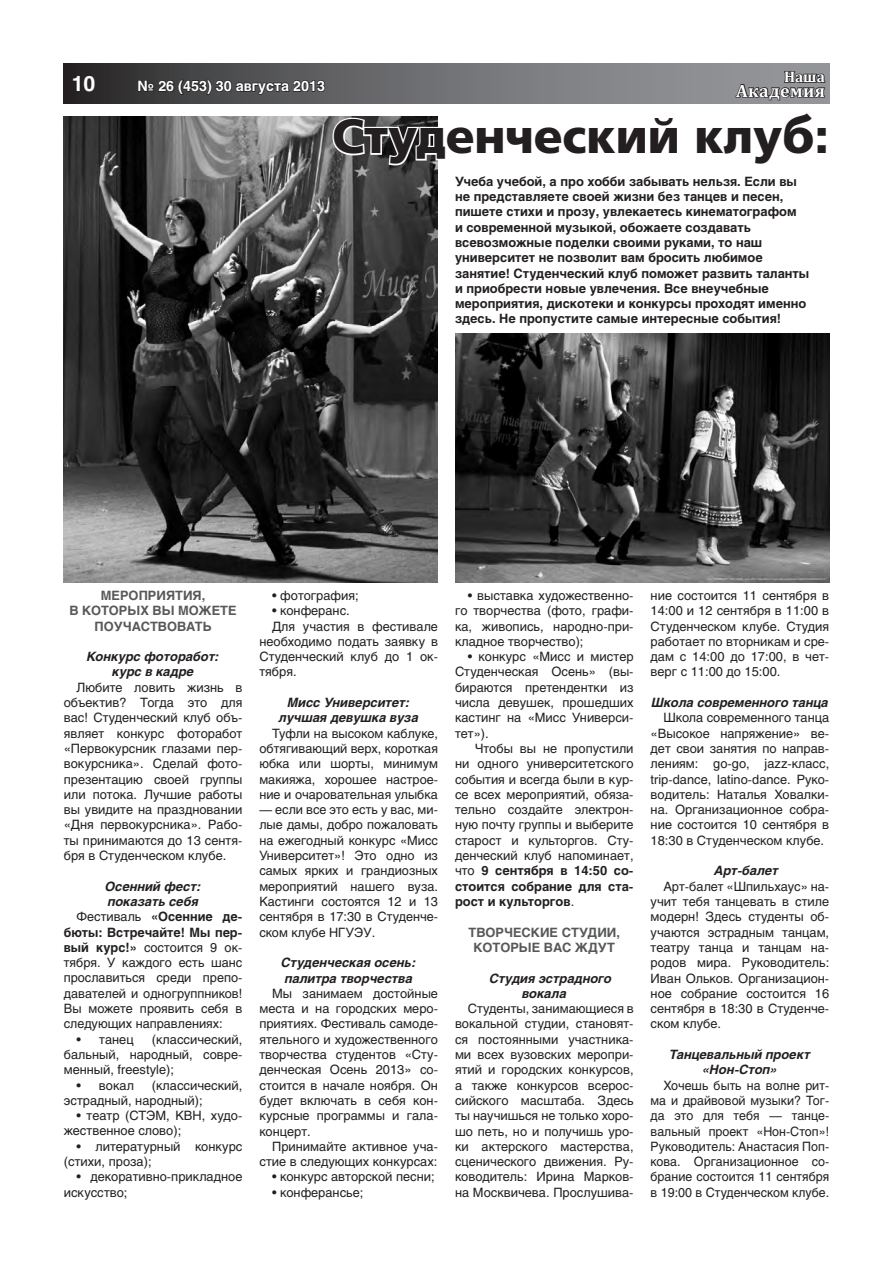
<style>
.page{position:relative;width:893px;height:1263px;background:#fff}
.page>*{position:absolute;margin:0;border:0;box-sizing:border-box;transform-origin:0 0}
.t1{font:700 48px "AG Foreigner";color:#231f20}
.t2{font:700 21px "Helios";color:#fff}
.t3{font:700 17.85px "Cambria";letter-spacing:.02em;color:#fff}
.t4{font:700 15.3px "Cambria";color:#fff}
.t5{font:700 14.25px "Helios";color:#fff}
.t6{font:12.75px/15.3px "Helios";color:#231f20;text-align:justify}
.t7{font:700 12.75px/15.3px "Helios";color:#231f20}
.t8{font:italic 700 12.75px/15.3px "Helios";color:#231f20;text-align:center}
.t9{font:700 12.75px "Helios";color:#57585a}
.s1{font-weight:400}
.s2{font-weight:700}
</style>
<div class="page">
<svg style="left:64px;top:64px;width:765px;height:39px;background:#6b6b6e"></svg>
<svg style="left:734px;top:70px;width:92px;height:31px;background:#6b6b6d"></svg>
<svg style="left:137px;top:78px;width:189px;height:22px;background:#3f3e3f"></svg>
<img style="left:64px;top:116px;width:374px;height:466px">
<img style="left:455px;top:333px;width:374px;height:249px">
<svg style="left:331px;top:116px;width:107px;height:51px"></svg>
<h2 class="t2" style="left:72px;top:71px;width:25px">10</h2>
<p class="t5" style="left:138px;top:78px;width:189px">№ 26 (453) 30 августа 2013</p>
<p class="t4" style="left:784px;top:66px;width:42px">Наша</p>
<h3 class="t3" style="left:736px;top:78px;width:90px">Академия</h3>
<h1 class="t1" style="left:332px;top:110px;width:499px">Студенческий клуб:</h1>
<p class="t7" style="left:455px;top:174px;width:356px">Учеба учебой, а про хобби забывать нельзя. Если вы не представляете своей жизни без танцев и песен, пишете стихи и прозу, увлекаетесь кинематографом<br>и современной музыкой, обожаете создавать всевозможные поделки своими руками, то наш университет не позволит вам бросить любимое занятие! Студенческий клуб поможет развить таланты и приобрести новые увлечения. Все внеучебные мероприятия, дискотеки и конкурсы проходят именно здесь. Не пропустите самые интересные события!</p>
<p class="t9" style="left:101px;top:588px;width:21px">Меропри</p>
<p class="t9" style="left:166px;top:588px;width:41px">ятия,</p>
<p class="t9" style="left:69px;top:603px;width:23px">в котор</p>
<p class="t9" style="left:128px;top:603px;width:94px">ых вы можете</p>
<p class="t9" style="left:94px;top:618px;width:5px">поучаствоват</p>
<p class="t9" style="left:203px;top:618px;width:10px">ь</p>
<p class="t8" style="left:87px;top:649px;width:134px">Конкурс фоторабот: курс в кадре</p>
<p class="t6" style="left:64px;top:679px;width:180px;text-indent:13px">Любите ловить жизнь в объектив? Тогда это для вас! Студенческий клуб объ&shy;являет конкурс фоторабот «Первокурсник глазами пер&shy;вокурсника». Сделай фото&shy;презентацию своей группы или потока. Лучшие работы вы увидите на праздновании «Дня первокурсника». Рабо&shy;ты принимаются до 13 сентя&shy;бря в Студенческом клубе.</p>
<p class="t8" style="left:105px;top:878px;width:97px">Осенний фест:</p>
<p class="t8" style="left:108px;top:894px;width:92px">показать себя</p>
<p class="t7" style="left:77px;top:909px;width:167px"><span class="s1">Фестиваль</span> «Осенние де-</p>
<p class="t7" style="left:64px;top:924px;width:180px">бюты: Встречайте! Мы пер-</p>
<p class="t6" style="left:64px;top:939px;width:180px"><span class="s2">вый курс!»</span> состоится 9 ок-</p>
<p class="t6" style="left:64px;top:955px;width:180px">тября. У каждого есть шанс</p>
<p class="t6" style="left:64px;top:970px;width:180px">прославиться среди препо-</p>
<p class="t6" style="left:64px;top:985px;width:180px">давателей и одногруппников!</p>
<p class="t6" style="left:64px;top:1001px;width:180px">Вы можете проявить себя в</p>
<p class="t6" style="left:64px;top:1016px;width:160px">следующих направлениях:</p>
<p class="t6" style="left:77px;top:1031px;width:59px">• танец</p>
<p class="t6" style="left:64px;top:1031px;width:180px;text-indent:88px">(классический, бальный, народный, совре&shy;менный, freestyle);</p>
<p class="t6" style="left:77px;top:1077px;width:59px">• вокал</p>
<p class="t6" style="left:64px;top:1077px;width:180px;text-indent:88px">(классический, эстрадный, народный);</p>
<p class="t6" style="left:64px;top:1108px;width:180px;text-indent:13px">• театр (СТЭМ, КВН, худо&shy;жественное слово);</p>
<p class="t6" style="left:64px;top:1138px;width:180px;text-indent:13px">• литературный конкурс (стихи, проза);</p>
<p class="t6" style="left:64px;top:1169px;width:180px;text-indent:13px">• декоративно-прикладное искусство;</p>
<p class="t6" style="left:272px;top:588px;width:88px">• фотография;</p>
<p class="t6" style="left:272px;top:603px;width:79px">• конферанс.</p>
<p class="t6" style="left:272px;top:618px;width:167px">Для участия в фестивале</p>
<p class="t6" style="left:259px;top:633px;width:180px">необходимо подать заявку в</p>
<p class="t6" style="left:259px;top:649px;width:180px">Студенческий клуб до 1 ок-</p>
<p class="t6" style="left:259px;top:664px;width:39px">тября.</p>
<p class="t8" style="left:279px;top:695px;width:141px">Мисс Университет: лучшая девушка вуза</p>
<p class="t6" style="left:259px;top:725px;width:180px;text-indent:13px">Туфли на высоком каблуке, обтягивающий верх, короткая юбка или шорты, минимум макияжа, хорошее настрое&shy;ние и очаровательная улыбка</p>
<p class="t6" style="left:259px;top:802px;width:180px">— если все это есть у вас, ми&shy;лые дамы, добро пожаловать на ежегодный конкурс «Мисс Университет»! Это одно из самых ярких и грандиозных мероприятий нашего вуза.<br>Кастинги состоятся 12 и 13 сентября в 17:30 в Студенче&shy;ском клубе НГУЭУ.</p>
<p class="t8" style="left:281px;top:955px;width:136px;text-align:left">Студенческая осень: палитра творчества</p>
<p class="t6" style="left:259px;top:985px;width:180px;text-indent:13px">Мы занимаем достойные места и на городских меро&shy;приятиях. Фестиваль самоде&shy;ятельного и художественного творчества студентов «Сту&shy;денческая Осень 2013» со&shy;стоится в начале ноября. Он будет включать в себя кон&shy;курсные программы и гала&shy;концерт.</p>
<p class="t6" style="left:259px;top:1138px;width:180px;text-align:right">Принимайте активное уча&shy;стие в следующих конкурсах:</p>
<p class="t6" style="left:272px;top:1169px;width:164px">• конкурс авторской песни;</p>
<p class="t6" style="left:272px;top:1184px;width:93px">• конферансье;</p>
<p class="t6" style="left:455px;top:588px;width:180px;text-indent:13px">• выставка художественно&shy;го творчества (фото, графи&shy;ка, живопись, народно-при&shy;кладное творчество);</p>
<p class="t6" style="left:455px;top:649px;width:180px;text-indent:13px">• конкурс «Мисс и мистер Студенческая Осень» (вы&shy;бираются претендентки из числа девушек, прошедших кастинг на «Мисс Универси&shy;тет»).</p>
<p class="t6" style="left:455px;top:741px;width:180px;text-indent:20px">Чтобы вы не пропустили ни одного университетского события и всегда были в кур&shy;се всех мероприятий, обяза&shy;тельно создайте электрон&shy;ную почту группы и выберите старост и культоргов. Сту&shy;денческий клуб напоминает, что <span class="s2">9 сентября в 14:50 со&shy;стоится собрание для ста&shy;рост и культоргов</span>.</p>
<p class="t9" style="left:468px;top:925px;width:18px">Творческие</p>
<p class="t9" style="left:562px;top:925px;width:10px">студии</p>
<p class="t9" style="left:616px;top:925px;width:5px">,</p>
<p class="t9" style="left:474px;top:940px;width:3px">котор</p>
<p class="t9" style="left:519px;top:940px;width:35px">ые вас</p>
<p class="t9" style="left:575px;top:940px;width:24px">ждут</p>
<p class="t8" style="left:522px;top:970px;width:91px;text-align:left;text-indent:-33px">Студия эстрадного вокала</p>
<p class="t6" style="left:455px;top:1001px;width:180px;text-indent:13px">Студенты, занимающиеся в вокальной студии, становят&shy;ся постоянными участника&shy;ми всех вузовских меропри&shy;ятий и городских конкурсов, а также конкурсов всерос&shy;сийского масштаба. Здесь ты научишься не только хоро&shy;шо петь, но и получишь уро&shy;ки актерского мастерства, сценического движения. Ру&shy;ководитель: Ирина Марков&shy;на Москвичева. Прослушива-</p>
<p class="t6" style="left:651px;top:588px;width:180px">ние состоится 11 сентября в 14:00 и 12 сентября в 11:00 в Студенческом клубе. Студия работает по вторникам и сре&shy;дам с 14:00 до 17:00, в чет&shy;верг с 11:00 до 15:00.</p>
<p class="t8" style="left:651px;top:695px;width:179px">Школа современного танца</p>
<p class="t6" style="left:651px;top:710px;width:180px;text-indent:13px">Школа современного танца «Высокое напряжение» ве&shy;дет свои занятия по направ&shy;лениям: go-go, jazz-класс, trip-dance, latino-dance. Руко&shy;водитель: Наталья Ховалки&shy;на. Организационное собра&shy;ние состоится 10 сентября в 18:30 в Студенческом клубе.</p>
<p class="t8" style="left:714px;top:863px;width:66px">Арт-балет</p>
<p class="t6" style="left:651px;top:878px;width:180px;text-indent:13px">Арт-балет «Шпильхаус» на&shy;учит тебя танцевать в стиле модерн! Здесь студенты об&shy;учаются эстрадным танцам, театру танца и танцам на&shy;родов мира. Руководитель:<br>Иван Ольков. Организацион&shy;ное собрание состоится 16 сентября в 18:30 в Студенче&shy;ском клубе.</p>
<p class="t8" style="left:669px;top:1047px;width:142px">Танцевальный проект «Нон-Стоп»</p>
<p class="t6" style="left:651px;top:1077px;width:180px;text-indent:13px">Хочешь быть на волне рит&shy;ма и драйвовой музыки? Тог&shy;да это для тебя — танце&shy;вальный проект «Нон-Стоп»!<br>Руководитель: Анастасия Поп&shy;кова. Организационное со&shy;брание состоится 11 сентября в 19:00 в Студенческом клубе.</p>
</div>
